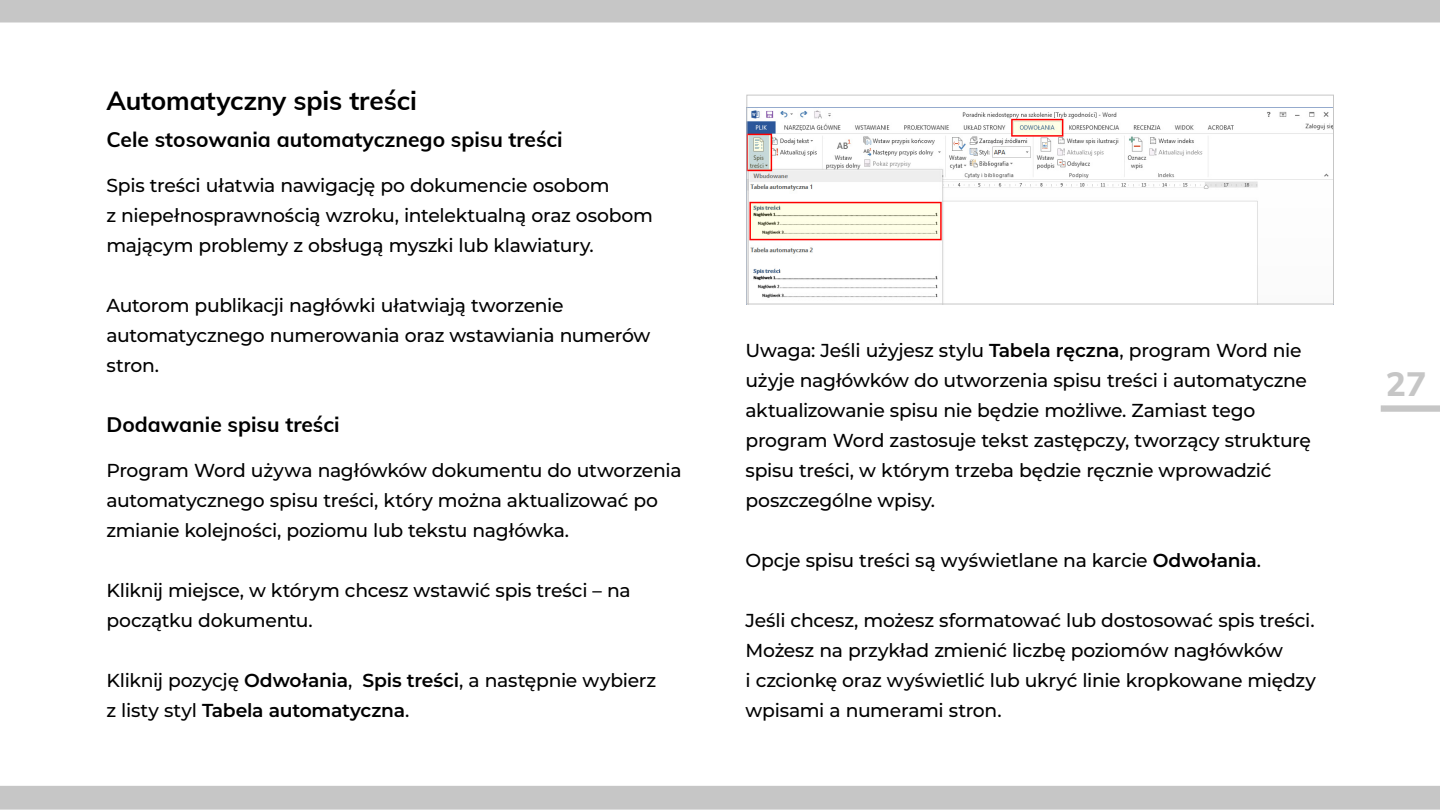
<style>
.page{position:relative;width:1440px;height:810px;background:#fff}
.page>*{position:absolute;margin:0;border:0;box-sizing:border-box;transform-origin:0 0}
.t1{font:800 33.75px "Mulish";color:#c6c6c6}
.t2{font:700 26.25px "Mulish";letter-spacing:-.005em;color:#000}
.t3{font:700 21px "Mulish";color:#000}
.body_txt{font:500 18.75px/30px "Montserrat";letter-spacing:-.015em;color:#000}
.s1{font-weight:600}
</style>
<div class="page">
<img style="left:749px;top:108px;width:583px;height:194px">
<div style="left:747px;top:95px;width:587px;height:209px;border:1px solid #c6c6c6"></div>
<h4 class="t2" style="left:106px;top:81px;width:312px">Automatyczny spis treści</h4>
<h5 class="t3" style="left:106px;top:124px;width:458px">Cele stosowania automatycznego spisu treści</h5>
<p class="body_txt" style="left:106px;top:170px;width:548px">Spis treści ułatwia nawigację po dokumencie osobom<br>z niepełnosprawnością wzroku, intelektualną oraz osobom mającym problemy z obsługą myszki lub klawiatury.</p>
<p class="body_txt" style="left:106px;top:290px;width:546px">Autorom publikacji nagłówki ułatwiają tworzenie automatycznego numerowania oraz wstawiania numerów stron.</p>
<h5 class="t3" style="left:106px;top:409px;width:234px">Dodawanie spisu treści</h5>
<p class="body_txt" style="left:106px;top:455px;width:577px">Program Word używa nagłówków dokumentu do utworzenia automatycznego spisu treści, który można aktualizować po zmianie kolejności, poziomu lub tekstu nagłówka.</p>
<p class="body_txt" style="left:106px;top:575px;width:526px">Kliknij miejsce, w którym chcesz wstawić spis treści – na początku dokumentu.</p>
<p class="body_txt" style="left:106px;top:665px;width:551px">Kliknij pozycję <span class="s1">Odwołania</span>, <span class="s1">Spis treści</span>, a następnie wybierz z listy styl <span class="s1">Tabela automatyczna</span>.</p>
<p class="body_txt" style="left:745px;top:335px;width:567px">Uwaga: Jeśli użyjesz stylu <span class="s1">Tabela ręczna</span>, program Word nie użyje nagłówków do utworzenia spisu treści i automatyczne aktualizowanie spisu nie będzie możliwe. Zamiast tego program Word zastosuje tekst zastępczy, tworzący strukturę spisu treści, w którym trzeba będzie ręcznie wprowadzić poszczególne wpisy.</p>
<p class="body_txt" style="left:745px;top:545px;width:517px">Opcje spisu treści są wyświetlane na karcie <span class="s1">Odwołania</span>.</p>
<p class="body_txt" style="left:745px;top:605px;width:572px">Jeśli chcesz, możesz sformatować lub dostosować spis treści.<br>Możesz na przykład zmienić liczbę poziomów nagłówków<br>i czcionkę oraz wyświetlić lub ukryć linie kropkowane między wpisami a numerami stron.</p>
<h1 class="t1" style="left:1386px;top:359px;width:42px">27</h1>
</div>
